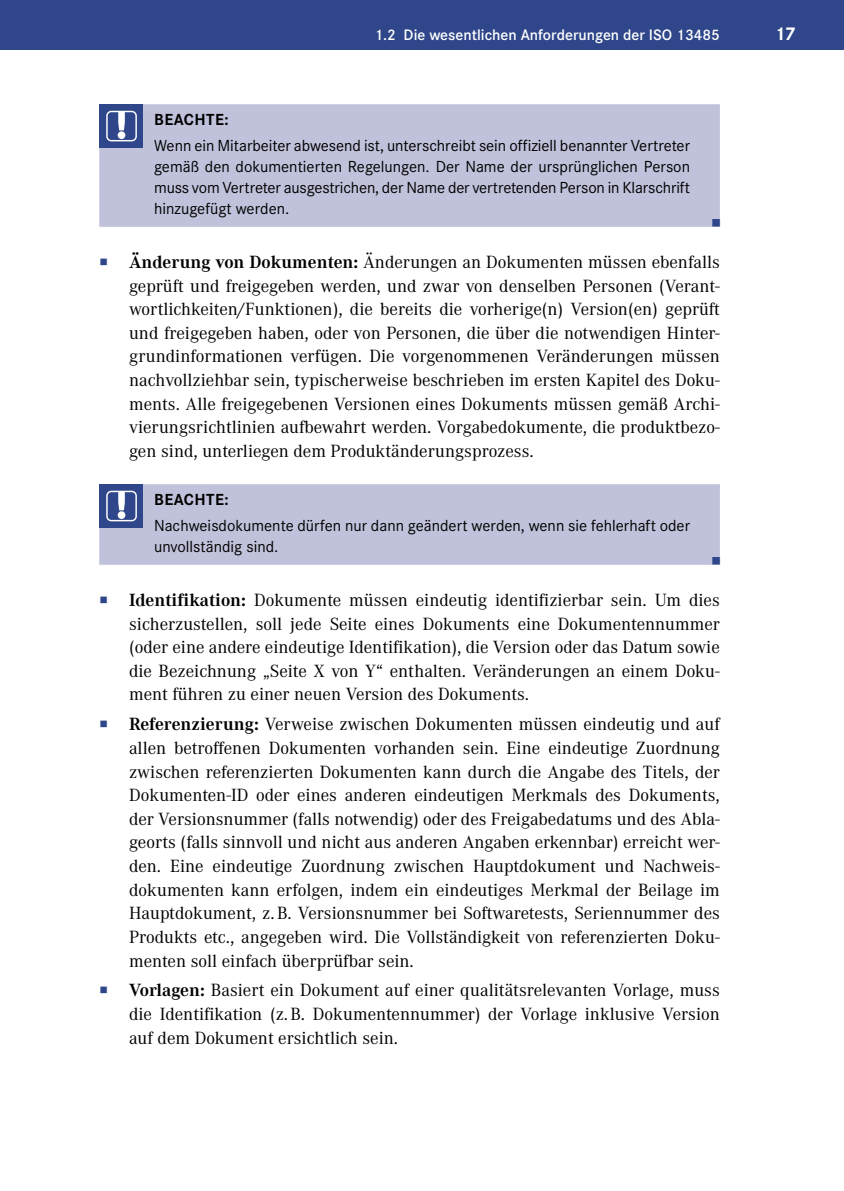
<style>
.page{position:relative;width:844px;height:1191px;background:#fff}
.page>*{position:absolute;margin:0;border:0;box-sizing:border-box;transform-origin:0 0}
.t1{font:700 19.25px "Corporate S Pro";color:#fff}
.t2{font:18.38px/23.6px "Corporate A Pro";color:#000;text-align:justify}
.t3{font:16.62px/21px "Corporate S Pro";color:#000;text-align:justify}
.t4{font:700 16.62px "Corporate S Pro";letter-spacing:.03em;color:#000}
.t5{font:600 15.75px "Corporate S Pro";color:#fff}
.s1{font-weight:700}
</style>
<div class="page">
<div style="left:0;top:0;width:843px;height:50px;background:#2f478a"></div>
<div style="left:99px;top:104px;width:620px;height:123px;background:#c0c2db"></div>
<div style="left:99px;top:484px;width:620px;height:81px;background:#c0c2db"></div>
<div style="left:99px;top:104px;width:44px;height:44px;background:#2f478a"></div>
<svg style="left:106px;top:111px;width:31px;height:30px"></svg>
<div style="left:99px;top:484px;width:44px;height:44px;background:#2f478a"></div>
<svg style="left:106px;top:491px;width:31px;height:30px"></svg>
<svg style="left:712px;top:219px;width:7px;height:8px"></svg>
<svg style="left:712px;top:557px;width:7px;height:8px"></svg>
<p class="t5" style="left:374px;top:23px;width:347px">1.2 Die wesentlichen Anforderungen der ISO 13485</p>
<p class="t1" style="left:777px;top:18px;width:19px">17</p>
<p class="t4" style="left:154px;top:107px;width:76px">BEACHTE:</p>
<p class="t3" style="left:154px;top:134px;width:537px">Wenn ein Mitarbeiter abwesend ist, unterschreibt sein offiziell benannter Vertreter gemäß den dokumentierten Regelungen. Der Name der ursprünglichen Person muss vom Vertreter ausgestrichen, der Name der vertretenden Person in Klarschrift hinzugefügt werden.</p>
<p class="t2" style="left:129px;top:249px;width:592px"><span class="s1">Änderung von Dokumenten:</span> Änderungen an Dokumenten müssen ebenfalls geprüft und freigegeben werden, und zwar von denselben Personen (Verant&shy;wortlichkeiten/Funktionen), die bereits die vorherige(n) Version(en) geprüft und freigegeben haben, oder von Personen, die über die notwendigen Hinter&shy;grundinformationen verfügen. Die vorgenommenen Veränderungen müssen nachvollziehbar sein, typischerweise beschrieben im ersten Kapitel des Doku&shy;ments. Alle freigegebenen Versionen eines Dokuments müssen gemäß Archi&shy;vierungsrichtlinien aufbewahrt werden. Vorgabedokumente, die produktbezo&shy;gen sind, unterliegen dem Produktänderungsprozess.</p>
<p class="t4" style="left:154px;top:487px;width:76px">BEACHTE:</p>
<p class="t3" style="left:154px;top:514px;width:537px">Nachweisdokumente dürfen nur dann geändert werden, wenn sie fehlerhaft oder unvollständig sind.</p>
<p class="t2" style="left:129px;top:587px;width:592px"><span class="s1">Identifikation:</span> Dokumente müssen eindeutig identifizierbar sein. Um dies sicherzustellen, soll jede Seite eines Dokuments eine Dokumentennummer (oder eine andere eindeutige Identifikation), die Version oder das Datum sowie die Bezeichnung „Seite X von Y“ enthalten. Veränderungen an einem Doku&shy;ment führen zu einer neuen Version des Dokuments.</p>
<p class="t2" style="left:129px;top:711px;width:592px"><span class="s1">Referenzierung:</span> Verweise zwischen Dokumenten müssen eindeutig und auf allen betroffenen Dokumenten vorhanden sein. Eine eindeutige Zuordnung zwischen referenzierten Dokumenten kann durch die Angabe des Titels, der Dokumenten-ID oder eines anderen eindeutigen Merkmals des Dokuments, der Versionsnummer (falls notwendig) oder des Freigabedatums und des Abla&shy;georts (falls sinnvoll und nicht aus anderen Angaben erkennbar) erreicht wer&shy;den. Eine eindeutige Zuordnung zwischen Hauptdokument und Nachweis&shy;dokumenten kann erfolgen, indem ein eindeutiges Merkmal der Beilage im Hauptdokument, z. B. Versionsnummer bei Softwaretests, Seriennummer des Produkts etc., angegeben wird. Die Vollständigkeit von referenzierten Doku&shy;menten soll einfach überprüfbar sein.</p>
<p class="t2" style="left:129px;top:977px;width:592px"><span class="s1">Vorlagen:</span> Basiert ein Dokument auf einer qualitätsrelevanten Vorlage, muss die Identifikation (z. B. Dokumentennummer) der Vorlage inklusive Version auf dem Dokument ersichtlich sein.</p>
</div>
